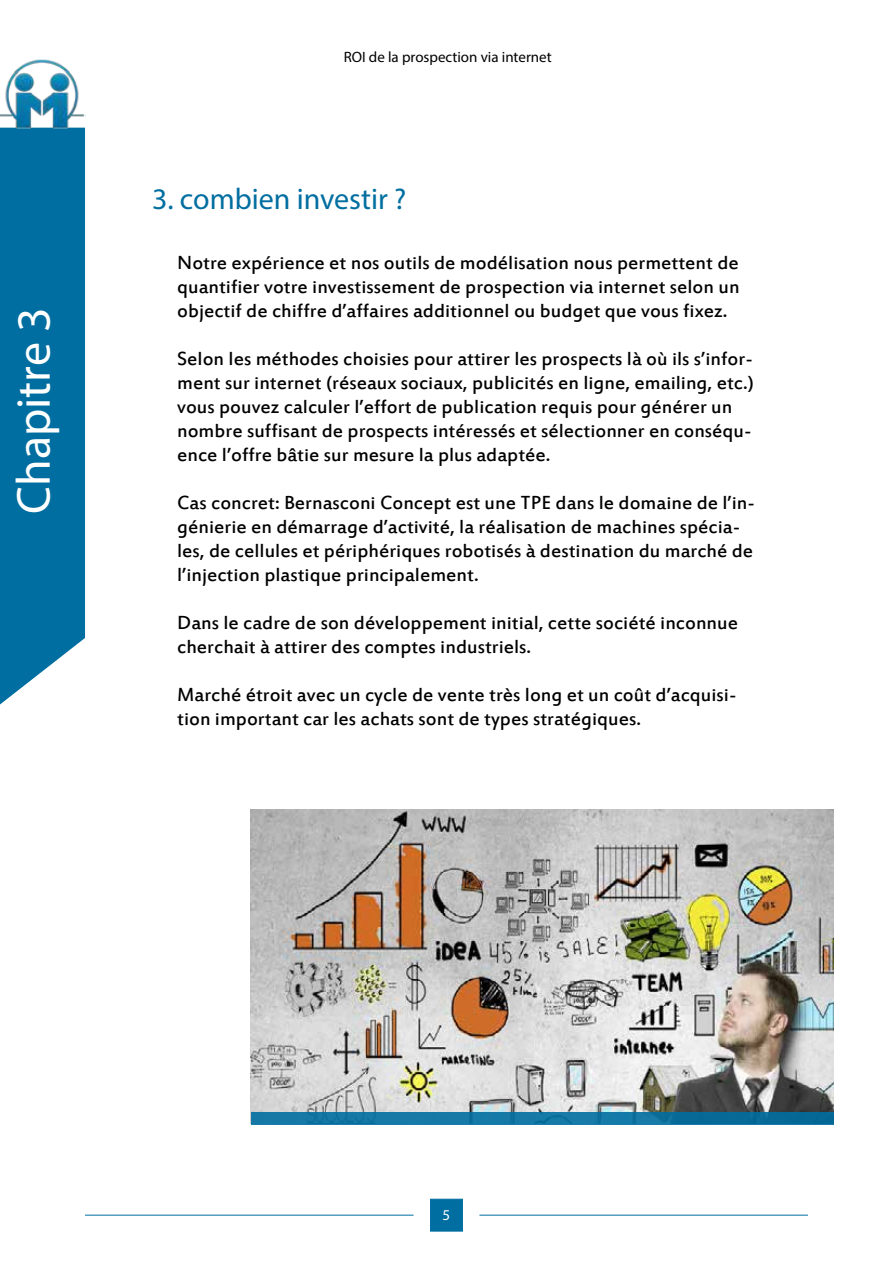
<style>
.page{position:relative;width:893px;height:1263px;background:#fff}
.page>*{position:absolute;margin:0;border:0;box-sizing:border-box;transform-origin:0 0}
.t1{font:48px "Myriad Pro";color:#fff}
.t2{font:30px "Myriad Pro";color:#006ea0}
.t3{font:21px/24px "Estrangelo Edessa";color:#000}
.t4{font:15px "Myriad Pro";color:#000}
.t5{font:15px "Myriad Pro";color:#fff}
</style>
<div class="page">
<div style="left:430px;top:1199px;width:33px;height:32px;background:#006ea0;border:1px solid #006ea0"></div>
<hr style="left:85px;top:1215px;width:329px;height:1px;background:#006ea0">
<hr style="left:479px;top:1215px;width:329px;height:1px;background:#006ea0">
<div style="left:0;top:133px;width:85px;height:571px;background:#006ea0"></div>
<img style="left:0;top:59px;width:85px;height:74px">
<img style="left:251px;top:809px;width:582px;height:303px">
<svg style="left:251px;top:1112px;width:582px;height:13px;background:#1073a0"></svg>
<h1 class="t1" style="left:4px;top:514px;width:208px;rotate:-90deg">Chapitre 3</h1>
<p class="t4" style="left:344px;top:48px;width:210px">ROI de la prospection via internet</p>
<h2 class="t2" style="left:152px;top:180px;width:256px">3. combien investir ?</h2>
<p class="t3" style="left:177px;top:252px;width:564px;text-align:justify">Notre expérience et nos outils de modélisation nous permettent de quantifier votre investissement de prospection via internet selon un objectif de chiffre d’affaires additionnel ou budget que vous fixez.</p>
<p class="t3" style="left:177px;top:348px;width:578px">Selon les méthodes choisies pour attirer les prospects là où ils s’infor&shy;ment sur internet (réseaux sociaux, publicités en ligne, emailing, etc.) vous pouvez calculer l’effort de publication requis pour générer un nombre suffisant de prospects intéressés et sélectionner en conséqu&shy;ence l’offre bâtie sur mesure la plus adaptée.</p>
<p class="t3" style="left:177px;top:492px;width:579px">Cas concret: Bernasconi Concept est une TPE dans le domaine de l’in&shy;génierie en démarrage d’activité, la réalisation de machines spécia&shy;les, de cellules et périphériques robotisés à destination du marché de l’injection plastique principalement.</p>
<p class="t3" style="left:177px;top:612px;width:562px">Dans le cadre de son développement initial, cette société inconnue cherchait à attirer des comptes industriels.</p>
<p class="t3" style="left:177px;top:684px;width:561px">Marché étroit avec un cycle de vente très long et un coût d’acquisi&shy;tion important car les achats sont de types stratégiques.</p>
<p class="t5" style="left:443px;top:1205px;width:9px">5</p>
</div>
